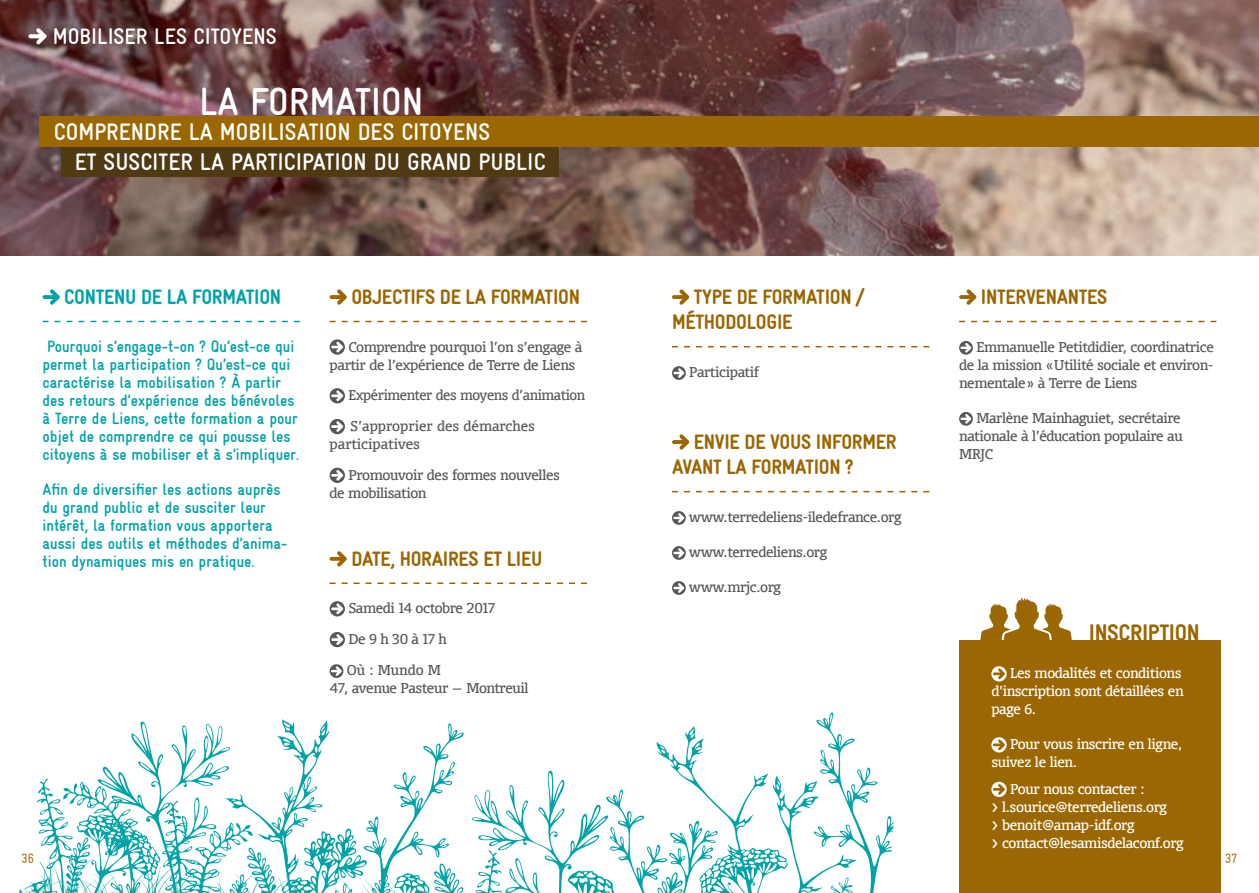
<style>
.page{position:relative;width:1259px;height:893px;background:#fff}
.page>*{position:absolute;margin:0;border:0;box-sizing:border-box;transform-origin:0 0}
.t1{font:700 condensed 39.15px "Gravur";color:#fff}
.t2{font:700 condensed 24px/30px "Gravur";color:#fff}
.t3{font:900 condensed 24px "Gravur";letter-spacing:-.015em;color:#9a6702}
.t4{font:700 condensed 22.5px "Gravur";color:#fff}
.t5{font:900 condensed 21px/25.2px "Gravur";letter-spacing:-.015em;color:#9a6702}
.t6{font:900 condensed 21px "Gravur";letter-spacing:-.015em;color:#02a3a6}
.t7{font:700 condensed 16.5px/18px "Gravur";color:#02a3a6}
.t8{font:13.5px/18px "Olsen LF";letter-spacing:-.025em;color:#57585a}
.t9{font:13.5px/18px "Olsen LF";letter-spacing:-.025em;color:#fff}
.t10{font:13.5px/18px "Olsen LF";color:#57585a}
.t11{font:condensed 13.5px "Gravur";color:#a4721a}
</style>
<div class="page">
<img style="left:0;top:0;width:1259px;height:255px">
<svg style="left:0;top:0;width:258px;height:159px;background:#6d4a4d"></svg>
<div style="left:40px;top:116px;width:1219px;height:31px;background:#9a6702"></div>
<div style="left:62px;top:147px;width:497px;height:30px;background:#4f3a13"></div>
<svg style="left:672px;top:346px;width:257px;height:1px"></svg>
<svg style="left:672px;top:491px;width:257px;height:1px"></svg>
<svg style="left:672px;top:289px;width:17px;height:16px"></svg>
<svg style="left:672px;top:366px;width:14px;height:14px"></svg>
<svg style="left:672px;top:434px;width:17px;height:16px"></svg>
<svg style="left:672px;top:511px;width:14px;height:14px"></svg>
<svg style="left:672px;top:546px;width:14px;height:14px"></svg>
<svg style="left:672px;top:581px;width:14px;height:14px"></svg>
<svg style="left:959px;top:321px;width:257px;height:1px"></svg>
<svg style="left:959px;top:289px;width:17px;height:16px"></svg>
<svg style="left:959px;top:341px;width:14px;height:14px"></svg>
<svg style="left:959px;top:412px;width:14px;height:14px"></svg>
<svg style="left:43px;top:321px;width:257px;height:1px"></svg>
<svg style="left:43px;top:289px;width:17px;height:16px"></svg>
<svg style="left:330px;top:321px;width:257px;height:1px"></svg>
<svg style="left:330px;top:582px;width:257px;height:2px"></svg>
<svg style="left:330px;top:289px;width:17px;height:16px"></svg>
<svg style="left:330px;top:339px;width:15px;height:16px"></svg>
<svg style="left:330px;top:388px;width:15px;height:15px"></svg>
<svg style="left:330px;top:419px;width:15px;height:15px"></svg>
<svg style="left:330px;top:468px;width:15px;height:15px"></svg>
<svg style="left:330px;top:551px;width:17px;height:15px"></svg>
<svg style="left:330px;top:601px;width:15px;height:15px"></svg>
<svg style="left:330px;top:632px;width:15px;height:15px"></svg>
<svg style="left:330px;top:664px;width:13px;height:14px"></svg>
<div style="left:959px;top:640px;width:261px;height:253px;background:#9a6702"></div>
<svg style="left:991px;top:666px;width:15px;height:15px"></svg>
<svg style="left:991px;top:737px;width:15px;height:15px"></svg>
<svg style="left:991px;top:782px;width:15px;height:15px"></svg>
<svg style="left:980px;top:597px;width:92px;height:43px"></svg>
<svg style="left:19px;top:712px;width:875px;height:181px"></svg>
<svg style="left:236px;top:884px;width:13px;height:6px"></svg>
<svg style="left:146px;top:869px;width:5px;height:7px"></svg>
<h3 class="t4" style="left:53px;top:24px;width:225px">MOBILISER LES CITOYENS</h3>
<h1 class="t1" style="left:199px;top:80px;width:226px">LA FORMATION</h1>
<h2 class="t2" style="left:75px;top:116px;width:472px;text-indent:-21px">COMPRENDRE LA MOBILISATION DES CITOYENS<br>ET SUSCITER LA PARTICIPATION DU GRAND PUBLIC</h2>
<h3 class="t6" style="left:64px;top:285px;width:218px">CONTENU DE LA FORMATION</h3>
<p class="t7" style="left:43px;top:337px;width:258px">Pourquoi s’engage-t-on ? Qu’est-ce qui permet la participation ? Qu’est-ce qui caractérise la mobilisation ? À partir des retours d’expérience des bénévoles à Terre de Liens, cette formation a pour objet de comprendre ce qui pousse les citoyens à se mobiliser et à s’impliquer.</p>
<p class="t7" style="left:43px;top:480px;width:246px">Afin de diversifier les actions auprès du grand public et de susciter leur intérêt, la formation vous apportera aussi des outils et méthodes d’anima&shy;tion dynamiques mis en pratique.</p>
<h3 class="t5" style="left:672px;top:284px;width:194px;text-indent:22px">TYPE DE FORMATION /<br>MÉTHODOLOGIE</h3>
<p class="t8" style="left:689px;top:362px;width:71px">Participatif</p>
<h3 class="t5" style="left:351px;top:284px;width:230px">OBJECTIFS DE LA FORMATION</h3>
<p class="t8" style="left:330px;top:337px;width:254px;text-indent:19px">Comprendre pourquoi l’on s’engage à partir de l’expérience de Terre de Liens</p>
<p class="t8" style="left:348px;top:386px;width:238px">Expérimenter des moyens d’animation</p>
<p class="t10" style="left:330px;top:417px;width:207px;text-indent:20px">S’approprier des démarches participatives</p>
<p class="t8" style="left:330px;top:466px;width:232px;text-indent:19px">Promouvoir des formes nouvelles de mobilisation</p>
<h3 class="t5" style="left:981px;top:284px;width:128px">INTERVENANTES</h3>
<p class="t8" style="left:959px;top:337px;width:256px;text-align:justify;text-indent:17px">Emmanuelle Petitdidier, coordinatrice de la mission «Utilité sociale et environ&shy;nementale» à Terre de Liens</p>
<p class="t8" style="left:959px;top:408px;width:225px;text-indent:17px">Marlène Mainhaguiet, secrétaire nationale à l’éducation populaire au<br>MRJC</p>
<h3 class="t5" style="left:672px;top:429px;width:226px;text-indent:22px">ENVIE DE VOUS INFORMER<br>AVANT LA FORMATION ?</h3>
<p class="t8" style="left:689px;top:507px;width:214px">www.terredeliens-iledefrance.org</p>
<p class="t8" style="left:689px;top:542px;width:139px">www.terredeliens.org</p>
<p class="t8" style="left:689px;top:577px;width:93px">www.mrjc.org</p>
<h3 class="t5" style="left:351px;top:546px;width:193px">DATE, HORAIRES ET LIEU</h3>
<p class="t8" style="left:348px;top:599px;width:148px">Samedi 14 octobre 2017</p>
<p class="t8" style="left:348px;top:630px;width:100px">De 9 h 30 à 17 h</p>
<p class="t8" style="left:330px;top:661px;width:200px;text-indent:17px">Où : Mundo M<br>47, avenue Pasteur — Montreuil</p>
<p class="t9" style="left:991px;top:664px;width:194px;text-indent:19px">Les modalités et conditions d’inscription sont détaillées en page 6.</p>
<p class="t9" style="left:991px;top:735px;width:192px;text-indent:19px">Pour vous inscrire en ligne, suivez le lien.</p>
<p class="t9" style="left:991px;top:780px;width:194px;text-indent:19px">Pour nous contacter :<br>&gt; l.sourice@terredeliens.org<br>&gt; benoit@amap-idf.org<br>&gt; contact@lesamisdelaconf.org</p>
<h2 class="t3" style="left:1088px;top:620px;width:112px">INSCRIPTION</h2>
<p class="t11" style="left:21px;top:850px;width:14px">36</p>
<p class="t11" style="left:1224px;top:850px;width:14px">37</p>
</div>
